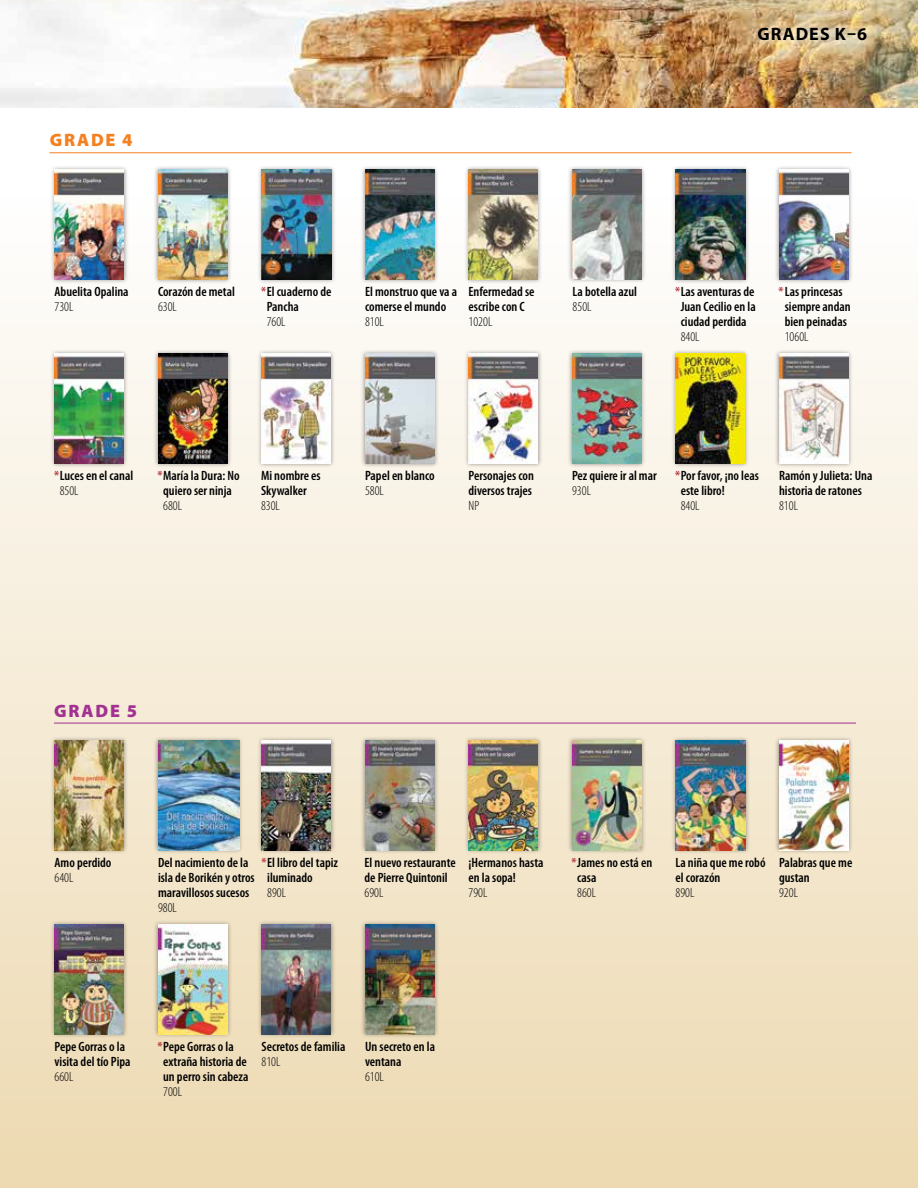
<style>
.page{position:relative;width:918px;height:1188px;background:#fff}
.page>*{position:absolute;margin:0;border:0;box-sizing:border-box;transform-origin:0 0}
.t1{font:700 18px "Myriad Pro";letter-spacing:.06em;color:#000}
.t2{font:900 18px "Myriad Pro";letter-spacing:.1em;color:#f58020}
.t3{font:900 18px "Myriad Pro";letter-spacing:.1em;color:#a23192}
.t4{font:600 condensed 13.5px/15px "Myriad Pro";color:#000}
.t5{font:300 condensed 13.5px "Myriad Pro";color:#000}
.s1{color:#af2a30}
.s2{font-weight:300}
</style>
<div class="page">
<div style="left:0;top:188px;width:918px;height:1000px;background:linear-gradient(to bottom,#fffeff,#edd9b1)"></div>
<img style="left:0;top:0;width:918px;height:108px">
<img style="left:99px;top:0;width:819px;height:107px">
<div style="left:749px;top:18px;width:127px;height:32px;background:#fff;opacity:.75"></div>
<div style="left:50px;top:165px;width:78px;height:119px;background:#000;opacity:.4"></div>
<img style="left:55px;top:170px;width:69px;height:109px">
<div style="left:154px;top:165px;width:78px;height:119px;background:#000;opacity:.4"></div>
<img style="left:158px;top:170px;width:70px;height:109px">
<div style="left:257px;top:165px;width:79px;height:119px;background:#000;opacity:.4"></div>
<img style="left:262px;top:170px;width:69px;height:109px">
<div style="left:361px;top:165px;width:78px;height:119px;background:#000;opacity:.4"></div>
<img style="left:365px;top:170px;width:69px;height:109px">
<div style="left:464px;top:165px;width:78px;height:119px;background:#000;opacity:.4"></div>
<img style="left:469px;top:170px;width:69px;height:109px">
<div style="left:568px;top:165px;width:78px;height:119px;background:#000;opacity:.4"></div>
<img style="left:572px;top:170px;width:69px;height:109px">
<div style="left:671px;top:165px;width:78px;height:119px;background:#000;opacity:.4"></div>
<img style="left:676px;top:170px;width:69px;height:109px">
<div style="left:775px;top:165px;width:78px;height:119px;background:#000;opacity:.4"></div>
<img style="left:779px;top:170px;width:69px;height:109px">
<div style="left:50px;top:349px;width:78px;height:119px;background:#000;opacity:.4"></div>
<img style="left:55px;top:354px;width:69px;height:109px">
<div style="left:154px;top:349px;width:78px;height:119px;background:#000;opacity:.4"></div>
<img style="left:158px;top:354px;width:69px;height:109px">
<div style="left:257px;top:349px;width:78px;height:119px;background:#000;opacity:.4"></div>
<img style="left:262px;top:354px;width:69px;height:109px">
<div style="left:361px;top:349px;width:78px;height:119px;background:#000;opacity:.4"></div>
<img style="left:365px;top:354px;width:69px;height:109px">
<div style="left:464px;top:349px;width:78px;height:119px;background:#000;opacity:.4"></div>
<img style="left:469px;top:354px;width:69px;height:109px">
<div style="left:568px;top:349px;width:78px;height:119px;background:#000;opacity:.4"></div>
<img style="left:572px;top:354px;width:69px;height:109px">
<div style="left:671px;top:349px;width:78px;height:119px;background:#000;opacity:.4"></div>
<img style="left:676px;top:354px;width:69px;height:109px">
<div style="left:775px;top:349px;width:78px;height:119px;background:#000;opacity:.4"></div>
<img style="left:779px;top:354px;width:70px;height:109px">
<div style="left:50px;top:736px;width:78px;height:119px;background:#000;opacity:.4"></div>
<img style="left:55px;top:740px;width:69px;height:110px">
<div style="left:154px;top:736px;width:90px;height:119px;background:#000;opacity:.4"></div>
<img style="left:158px;top:740px;width:81px;height:110px">
<div style="left:257px;top:736px;width:78px;height:119px;background:#000;opacity:.4"></div>
<img style="left:262px;top:740px;width:69px;height:110px">
<div style="left:361px;top:736px;width:78px;height:119px;background:#000;opacity:.4"></div>
<img style="left:365px;top:740px;width:69px;height:110px">
<div style="left:464px;top:736px;width:78px;height:119px;background:#000;opacity:.4"></div>
<img style="left:469px;top:740px;width:69px;height:110px">
<div style="left:568px;top:736px;width:78px;height:119px;background:#000;opacity:.4"></div>
<img style="left:572px;top:740px;width:69px;height:110px">
<div style="left:671px;top:736px;width:79px;height:119px;background:#000;opacity:.4"></div>
<img style="left:676px;top:740px;width:69px;height:110px">
<div style="left:775px;top:736px;width:78px;height:119px;background:#000;opacity:.4"></div>
<img style="left:779px;top:740px;width:69px;height:110px">
<div style="left:50px;top:920px;width:78px;height:119px;background:#000;opacity:.4"></div>
<img style="left:55px;top:924px;width:69px;height:110px">
<div style="left:154px;top:920px;width:78px;height:119px;background:#000;opacity:.4"></div>
<img style="left:158px;top:924px;width:69px;height:110px">
<div style="left:257px;top:920px;width:78px;height:119px;background:#000;opacity:.4"></div>
<img style="left:262px;top:924px;width:69px;height:110px">
<div style="left:361px;top:920px;width:78px;height:119px;background:#000;opacity:.4"></div>
<img style="left:365px;top:924px;width:69px;height:110px">
<hr style="left:50px;top:152px;width:802px;height:1px;background:#f58020">
<hr style="left:54px;top:723px;width:802px;height:1px;background:#a23192">
<h1 class="t2" style="left:50px;top:130px;width:84px">GRADE 4</h1>
<h1 class="t1" style="left:758px;top:24px;width:111px">GRADES K–6</h1>
<p class="t4" style="left:55px;top:284px;width:76px">Abuelita Opalina</p>
<p class="t5" style="left:55px;top:299px;width:20px">730L</p>
<p class="t4" style="left:158px;top:284px;width:78px">Corazón de metal</p>
<p class="t5" style="left:158px;top:299px;width:20px">630L</p>
<p class="t4" style="left:267px;top:284px;width:66px;text-indent:-6px"><span class="s1">*</span>El cuaderno de<br>Pancha</p>
<p class="t5" style="left:267px;top:314px;width:20px">760L</p>
<p class="t4" style="left:365px;top:284px;width:94px">El monstruo que va a comerse el mundo</p>
<p class="t5" style="left:365px;top:314px;width:20px">810L</p>
<p class="t4" style="left:469px;top:284px;width:67px">Enfermedad se escribe con C</p>
<p class="t5" style="left:469px;top:314px;width:25px">1020L</p>
<p class="t4" style="left:573px;top:284px;width:66px">La botella azul</p>
<p class="t5" style="left:573px;top:299px;width:20px">850L</p>
<p class="t4" style="left:675px;top:284px;width:82px;text-align:center"><span class="s1">*</span>Las aventuras de<br>Juan Cecilio en la ciudad perdida</p>
<p class="t5" style="left:681px;top:329px;width:20px">840L</p>
<p class="t4" style="left:785px;top:284px;width:67px;text-indent:-6px"><span class="s1">*</span>Las princesas siempre andan bien peinadas</p>
<p class="t5" style="left:785px;top:329px;width:25px">1060L</p>
<p class="t4" style="left:60px;top:468px;width:75px;text-indent:-6px"><span class="s1">*</span>Luces en el canal<br><span class="s2">850L</span></p>
<p class="t4" style="left:158px;top:468px;width:84px;text-align:center"><span class="s1">*</span>María la Dura: No quiero ser ninja</p>
<p class="t5" style="left:163px;top:498px;width:20px">680L</p>
<p class="t4" style="left:261px;top:468px;width:61px">Mi nombre es<br>Skywalker</p>
<p class="t5" style="left:261px;top:498px;width:20px">830L</p>
<p class="t4" style="left:365px;top:468px;width:71px">Papel en blanco</p>
<p class="t5" style="left:365px;top:483px;width:20px">580L</p>
<p class="t4" style="left:469px;top:468px;width:67px">Personajes con diversos trajes</p>
<p class="t5" style="left:469px;top:498px;width:12px">NP</p>
<p class="t4" style="left:572px;top:468px;width:86px">Pez quiere ir al mar</p>
<p class="t5" style="left:572px;top:483px;width:20px">930L</p>
<p class="t4" style="left:681px;top:468px;width:80px;text-indent:-6px"><span class="s1">*</span>Por favor, ¡no leas este libro!</p>
<p class="t5" style="left:681px;top:498px;width:20px">840L</p>
<p class="t4" style="left:779px;top:468px;width:95px">Ramón y Julieta: Una historia de ratones</p>
<p class="t5" style="left:779px;top:498px;width:20px">810L</p>
<h1 class="t3" style="left:54px;top:700px;width:84px">GRADE 5</h1>
<p class="t4" style="left:55px;top:855px;width:58px">Amo perdido</p>
<p class="t5" style="left:55px;top:870px;width:20px">640L</p>
<p class="t4" style="left:158px;top:855px;width:98px">Del nacimiento de la isla de Borikén y otros maravillosos sucesos</p>
<p class="t5" style="left:158px;top:900px;width:20px">980L</p>
<p class="t4" style="left:267px;top:855px;width:72px;text-indent:-6px"><span class="s1">*</span> El libro del tapiz iluminado</p>
<p class="t5" style="left:267px;top:885px;width:20px">890L</p>
<p class="t4" style="left:365px;top:855px;width:93px">El nuevo restaurante de Pierre Quintonil</p>
<p class="t5" style="left:365px;top:885px;width:20px">690L</p>
<p class="t4" style="left:469px;top:855px;width:77px">¡Hermanos hasta en la sopa!</p>
<p class="t5" style="left:469px;top:885px;width:20px">790L</p>
<p class="t4" style="left:577px;top:855px;width:77px;text-indent:-6px"><span class="s1">*</span>James no está en casa</p>
<p class="t5" style="left:577px;top:885px;width:20px">860L</p>
<p class="t4" style="left:676px;top:855px;width:91px">La niña que me robó el corazón</p>
<p class="t5" style="left:676px;top:885px;width:20px">890L</p>
<p class="t4" style="left:779px;top:855px;width:75px">Palabras que me gustan</p>
<p class="t5" style="left:779px;top:885px;width:20px">920L</p>
<p class="t4" style="left:55px;top:1039px;width:78px">Pepe Gorras o la visita del tío Pipa</p>
<p class="t5" style="left:55px;top:1069px;width:20px">660L</p>
<p class="t4" style="left:163px;top:1039px;width:87px;text-indent:-6px"><span class="s1">*</span>Pepe Gorras o la extraña historia de un perro sin cabeza</p>
<p class="t5" style="left:163px;top:1084px;width:20px">700L</p>
<p class="t4" style="left:262px;top:1039px;width:85px">Secretos de familia</p>
<p class="t5" style="left:262px;top:1054px;width:20px">810L</p>
<p class="t4" style="left:365px;top:1039px;width:71px">Un secreto en la ventana</p>
<p class="t5" style="left:365px;top:1069px;width:20px">610L</p>
</div>
